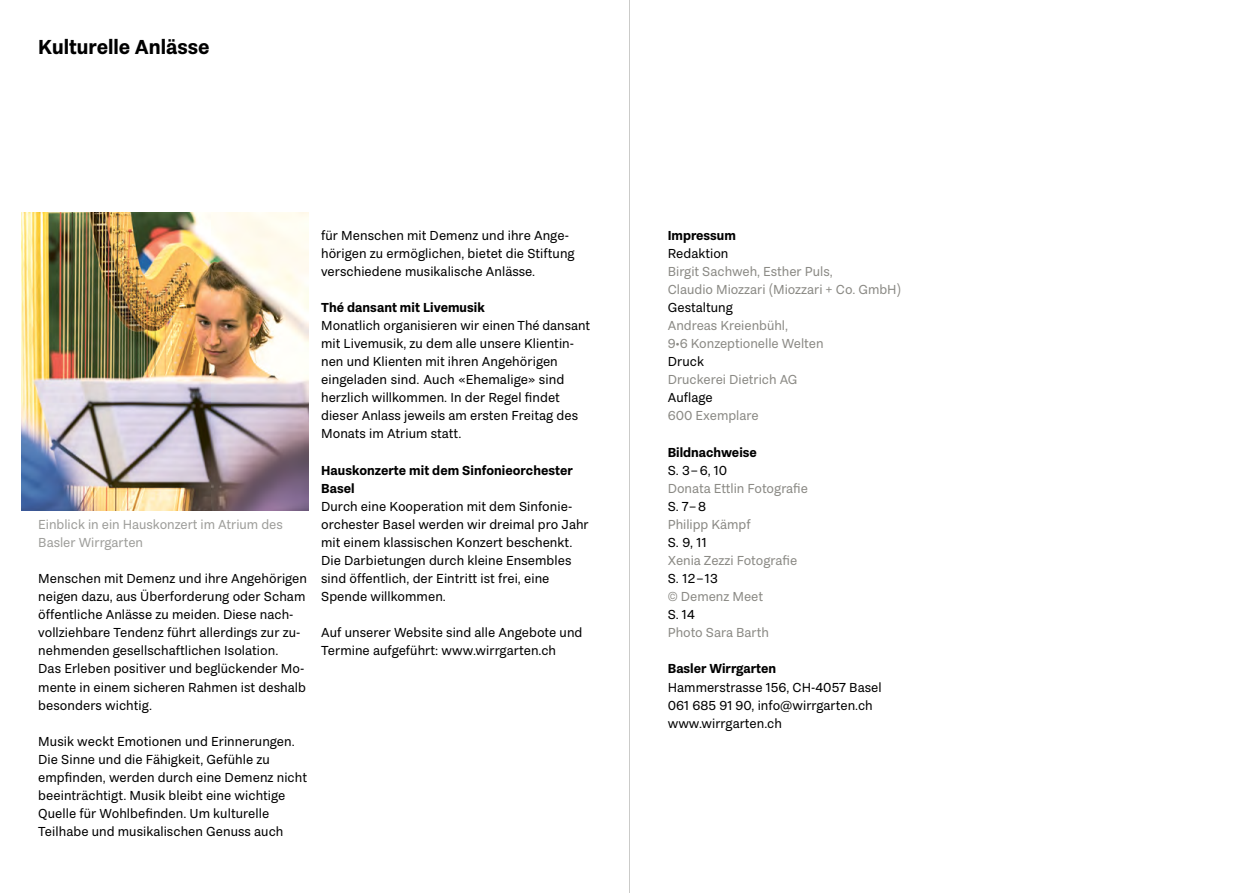
<style>
.page{position:relative;width:1259px;height:893px;background:#fff}
.page>*{position:absolute;margin:0;border:0;box-sizing:border-box;transform-origin:0 0}
.t1{font:700 21px "Passenger Sans";color:#000}
.t2{font:13.5px/18.1px "Passenger Sans";letter-spacing:.005em;color:#000}
.t3{font:13.5px/18.1px "Passenger Sans";color:#8b8a85}
.t4{font:700 13.5px/18.1px "Passenger Sans";letter-spacing:.005em;color:#000}
.t5{font:13.5px/18.1px "Passenger Sans";color:#9e9e9b}
</style>
<div class="page">
<img style="left:21px;top:213px;width:287px;height:298px">
<hr style="left:629px;top:0;width:1px;height:893px;background:#cbcbc9">
<h1 class="t1" style="left:38px;top:35px;width:173px">Kulturelle Anlässe</h1>
<p class="t5" style="left:38px;top:515px;width:246px">Einblick in ein Hauskonzert im Atrium des<br>Basler Wirrgarten</p>
<p class="t2" style="left:38px;top:569px;width:270px">Menschen mit Demenz und ihre Angehörigen neigen dazu, aus Überforderung oder Scham öffentliche Anlässe zu meiden. Diese nach&shy;vollziehbare Tendenz führt allerdings zur zu-- nehmenden gesellschaftlichen Isolation.<br>Das Erleben positiver und beglückender Mo&shy;mente in einem sicheren Rahmen ist deshalb besonders wichtig.</p>
<p class="t2" style="left:38px;top:732px;width:270px">Musik weckt Emotionen und Erinnerungen.<br>Die Sinne und die Fähigkeit, Gefühle zu empfinden, werden durch eine Demenz nicht beeinträchtigt. Musik bleibt eine wichtige Quelle für Wohlbefinden. Um kulturelle Teilhabe und musikalischen Genuss auch</p>
<p class="t2" style="left:321px;top:226px;width:255px">für Menschen mit Demenz und ihre Ange&shy;hörigen zu ermöglichen, bietet die Stiftung verschiedene musikalische Anlässe.</p>
<p class="t4" style="left:321px;top:298px;width:165px">Thé dansant mit Livemusik</p>
<p class="t2" style="left:321px;top:316px;width:270px">Monatlich organisieren wir einen Thé dansant mit Livemusik, zu dem alle unsere Klientin&shy;nen und Klienten mit ihren Angehörigen eingeladen sind. Auch «Ehemalige» sind herzlich willkommen. In der Regel findet dieser Anlass jeweils am ersten Freitag des Monats im Atrium statt.</p>
<p class="t4" style="left:321px;top:461px;width:253px">Hauskonzerte mit dem Sinfonieorchester<br>Basel</p>
<p class="t2" style="left:321px;top:497px;width:269px">Durch eine Kooperation mit dem Sinfonie&shy;orchester Basel werden wir dreimal pro Jahr mit einem klassischen Konzert beschenkt.<br>Die Darbietungen durch kleine Ensembles sind öffentlich, der Eintritt ist frei, eine Spende willkommen.</p>
<p class="t2" style="left:321px;top:624px;width:263px">Auf unserer Website sind alle Angebote und<br>Termine aufgeführt: www.wirrgarten.ch</p>
<p class="t4" style="left:668px;top:226px;width:70px">Impressum</p>
<p class="t2" style="left:668px;top:244px;width:62px">Redaktion</p>
<p class="t3" style="left:668px;top:262px;width:235px">Birgit Sachweh, Esther Puls,<br>Claudio Miozzari (Miozzari + Co. GmbH)</p>
<p class="t2" style="left:668px;top:298px;width:67px">Gestaltung</p>
<p class="t3" style="left:668px;top:316px;width:157px">Andreas Kreienbühl,<br>9•6 Konzeptionelle Welten</p>
<p class="t2" style="left:668px;top:352px;width:38px">Druck</p>
<p class="t3" style="left:668px;top:371px;width:131px">Druckerei Dietrich AG</p>
<p class="t2" style="left:668px;top:389px;width:46px">Auflage</p>
<p class="t3" style="left:668px;top:407px;width:92px">600 Exemplare</p>
<p class="t4" style="left:668px;top:443px;width:91px">Bildnachweise</p>
<p class="t2" style="left:668px;top:461px;width:61px">S. 3–6, 10</p>
<p class="t3" style="left:668px;top:479px;width:142px">Donata Ettlin Fotografie</p>
<p class="t2" style="left:668px;top:497px;width:40px">S. 7–8</p>
<p class="t3" style="left:668px;top:515px;width:84px">Philipp Kämpf</p>
<p class="t2" style="left:668px;top:533px;width:40px">S. 9, 11</p>
<p class="t3" style="left:668px;top:551px;width:131px">Xenia Zezzi Fotografie</p>
<p class="t2" style="left:668px;top:569px;width:52px">S. 12–13</p>
<p class="t3" style="left:668px;top:587px;width:97px">© Demenz Meet</p>
<p class="t2" style="left:668px;top:606px;width:28px">S. 14</p>
<p class="t3" style="left:668px;top:624px;width:103px">Photo Sara Barth</p>
<p class="t4" style="left:668px;top:660px;width:110px">Basler Wirrgarten</p>
<p class="t2" style="left:668px;top:678px;width:215px">Hammerstrasse 156, CH-4057 Basel<br>061 685 91 90, info@wirrgarten.ch www.wirrgarten.ch</p>
</div>
